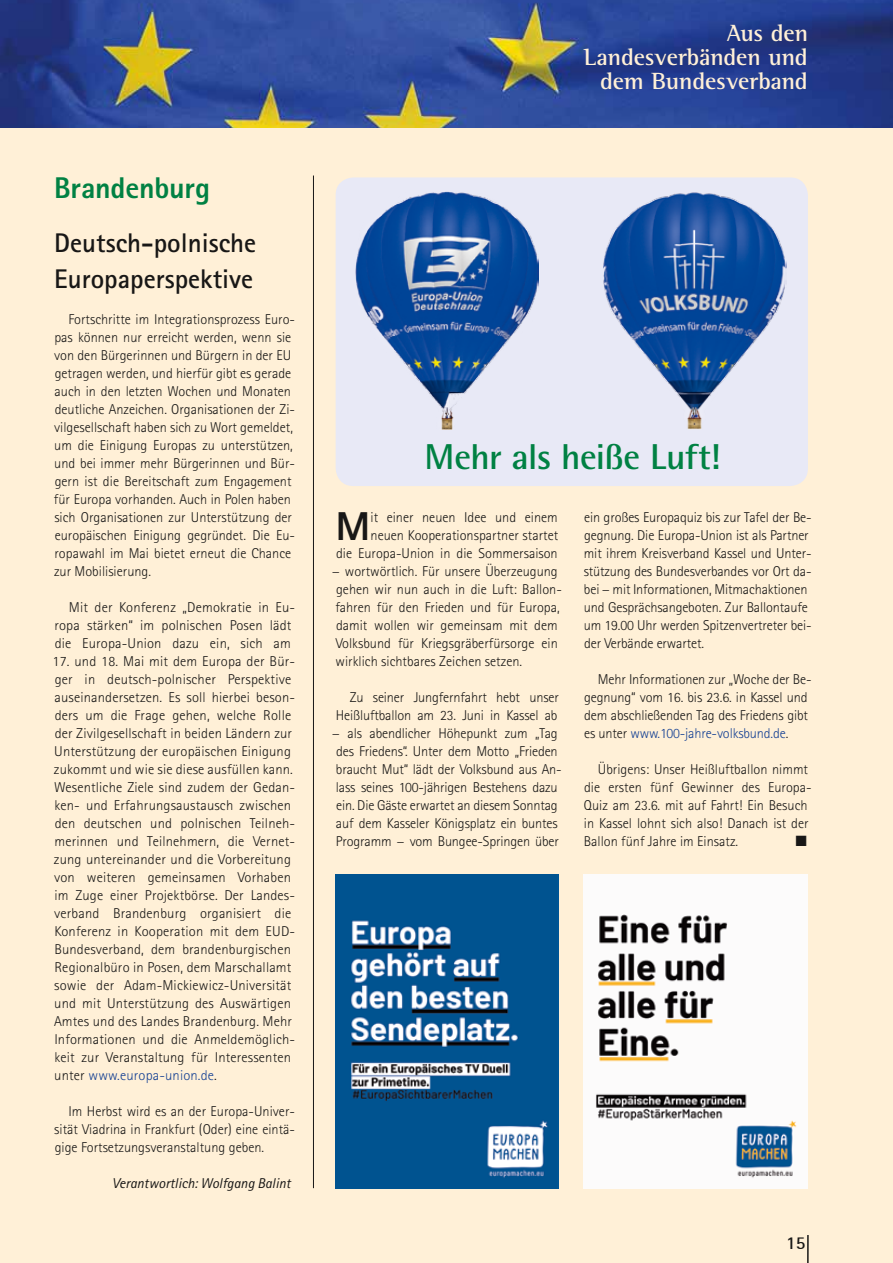
<style>
.page{position:relative;width:893px;height:1263px;background:#fff0d7}
.page>*{position:absolute;margin:0;border:0;box-sizing:border-box;transform-origin:0 0}
.t1{font:800 40.35px "Rotis Sans Serif Std";color:#181716}
.t2{font:700 36px "Rotis Semi Sans Std";letter-spacing:-.015em;color:#008143}
.t3{font:800 30px "Rotis Sans Serif Std";letter-spacing:-.005em;color:#008143}
.t4{font:700 27px/36px "Rotis Sans Serif Std";color:#181716}
.t5{font:700 24px/24px "Rotis Semi Serif Std";letter-spacing:-.005em;color:#fff0d7;text-align:right}
.t6{font:700 18px "Rotis Sans Serif";color:#181716}
.t7{font:300 14.25px/18px "Rotis Sans Serif Std";color:#181716}
.t8{font:italic 14.25px "Rotis Sans Serif Std";color:#181716}
.t9{font:14.25px "Zapf Dingbats";color:#181716}
.s1{color:#144093}
</style>
<div class="page">
<img style="left:0;top:0;width:893px;height:128px">
<hr style="left:807px;top:1235px;width:2px;height:28px;background:#181716">
<div style="left:336px;top:177px;width:472px;height:309px;background:#e8e9f6;border-radius:18px"></div>
<img style="left:355px;top:191px;width:184px;height:238px">
<img style="left:603px;top:192px;width:183px;height:237px">
<hr style="left:313px;top:176px;width:1px;height:1012px;background:#181716">
<img style="left:336px;top:875px;width:222px;height:313px">
<img style="left:583px;top:875px;width:225px;height:313px">
<h3 class="t3" style="left:54px;top:169px;width:157px">Brandenburg</h3>
<h3 class="t4" style="left:54px;top:224px;width:204px">Deutsch-polnische<br>Europaperspektive</h3>
<p class="t7" style="left:54px;top:310px;width:243px;text-indent:14px">Fortschritte im Integrationsprozess Euro&shy;pas können nur erreicht werden, wenn sie von den Bürgerinnen und Bürgern in der EU getragen werden, und hierfür gibt es gerade auch in den letzten Wochen und Monaten deutliche Anzeichen. Organisationen der Zi&shy;vilgesellschaft haben sich zu Wort gemeldet, um die Einigung Europas zu unterstützen, und bei immer mehr Bürgerinnen und Bür&shy;gern ist die Bereitschaft zum Engagement für Europa vorhanden. Auch in Polen haben sich Organisationen zur Unterstützung der europäischen Einigung gegründet. Die Eu&shy;ropawahl im Mai bietet erneut die Chance zur Mobilisierung.</p>
<p class="t7" style="left:54px;top:598px;width:242px;text-indent:14px">Mit der Konferenz „Demokratie in Eu&shy;ropa stärken“ im polnischen Posen lädt die Europa-Union dazu ein, sich am</p>
<p class="t7" style="left:53px;top:652px;width:244px">17. und 18. Mai mit dem Europa der Bür&shy;ger in deutsch-polnischer Perspektive auseinandersetzen. Es soll hierbei beson&shy;ders um die Frage gehen, welche Rolle der Zivilgesellschaft in beiden Ländern zur Unterstützung der europäischen Einigung zukommt und wie sie diese ausfüllen kann.<br>Wesentliche Ziele sind zudem der Gedan&shy;ken- und Erfahrungsaustausch zwischen den deutschen und polnischen Teilneh&shy;merinnen und Teilnehmern, die Vernet&shy;zung untereinander und die Vorbereitung von weiteren gemeinsamen Vorhaben im Zuge einer Projektbörse. Der Landes&shy;verband Brandenburg organisiert die Konferenz in Kooperation mit dem EUD-Bundesverband, dem brandenburgischen Regionalbüro in Posen, dem Marschallamt sowie der Adam-Mickiewicz-Universität und mit Unterstützung des Auswärtigen Amtes und des Landes Brandenburg. Mehr Informationen und die Anmeldemöglich&shy;keit zur Veranstaltung für Interessenten unter <span class="s1">www.europa-union.de</span>.</p>
<p class="t7" style="left:54px;top:1102px;width:242px;text-align:justify;text-indent:14px">Im Herbst wird es an der Europa-Univer&shy;sität Viadrina in Frankfurt (Oder) eine eintä&shy;gige Fortsetzungsveranstaltung geben.</p>
<p class="t8" style="left:112px;top:1175px;width:180px">Verantwortlich: Wolfgang Balint</p>
<h3 class="t5" style="left:584px;top:21px;width:226px">Aus den<br>Landesverbänden und dem Bundesverband</h3>
<h2 class="t2" style="left:425px;top:434px;width:297px">Mehr als heiße Luft!</h2>
<h1 class="t1" style="left:336px;top:501px;width:36px">M</h1>
<p class="t7" style="left:371px;top:508px;width:189px">it einer neuen Idee und einem</p>
<p class="t7" style="left:371px;top:526px;width:189px">neuen Kooperationspartner startet</p>
<p class="t7" style="left:336px;top:544px;width:223px">die Europa-Union in die Sommersaison</p>
<p class="t7" style="left:332px;top:562px;width:227px">− wortwörtlich. Für unsere Überzeugung</p>
<p class="t7" style="left:336px;top:580px;width:227px">gehen wir nun auch in die Luft: Ballon-</p>
<p class="t7" style="left:335px;top:598px;width:226px">fahren für den Frieden und für Europa,</p>
<p class="t7" style="left:336px;top:616px;width:223px">damit wollen wir gemeinsam mit dem</p>
<p class="t7" style="left:336px;top:634px;width:224px">Volksbund für Kriegsgräberfürsorge ein</p>
<p class="t7" style="left:336px;top:652px;width:188px">wirklich sichtbares Zeichen setzen.</p>
<p class="t7" style="left:332px;top:688px;width:231px;text-align:right">Zu seiner Jungfernfahrt hebt unser Heißluftballon am 23. Juni in Kassel ab − als abendlicher Höhepunkt zum „Tag des Friedens“. Unter dem Motto „Frieden braucht Mut“ lädt der Volksbund aus An&shy;lass seines 100-jährigen Bestehens dazu ein. Die Gäste erwartet an diesem Sonntag auf dem Kasseler Königsplatz ein buntes Programm − vom Bungee-Springen über</p>
<p class="t7" style="left:584px;top:508px;width:229px">ein großes Europaquiz bis zur Tafel der Be&shy;gegnung. Die Europa-Union ist als Partner mit ihrem Kreisverband Kassel und Unter&shy;stützung des Bundesverbandes vor Ort da&shy;bei − mit Informationen, Mitmachaktionen und Gesprächsangeboten. Zur Ballontaufe um 19.00 Uhr werden Spitzenvertreter bei&shy;der Verbände erwartet.</p>
<p class="t7" style="left:584px;top:670px;width:229px;text-indent:14px">Mehr Informationen zur „Woche der Be&shy;gegnung“ vom 16. bis 23.6. in Kassel und dem abschließenden Tag des Friedens gibt es unter <span class="s1">www.100-jahre-volksbund.de</span>.</p>
<p class="t7" style="left:584px;top:760px;width:229px;text-indent:14px">Übrigens: Unser Heißluftballon nimmt die ersten fünf Gewinner des Europa-Quiz am 23.6. mit auf Fahrt! Ein Besuch in Kassel lohnt sich also! Danach ist der Ballon fünf Jahre im Einsatz.</p>
<p class="t9" style="left:796px;top:835px;width:12px">■</p>
<p class="t6" style="left:786px;top:1231px;width:21px">15</p>
</div>
